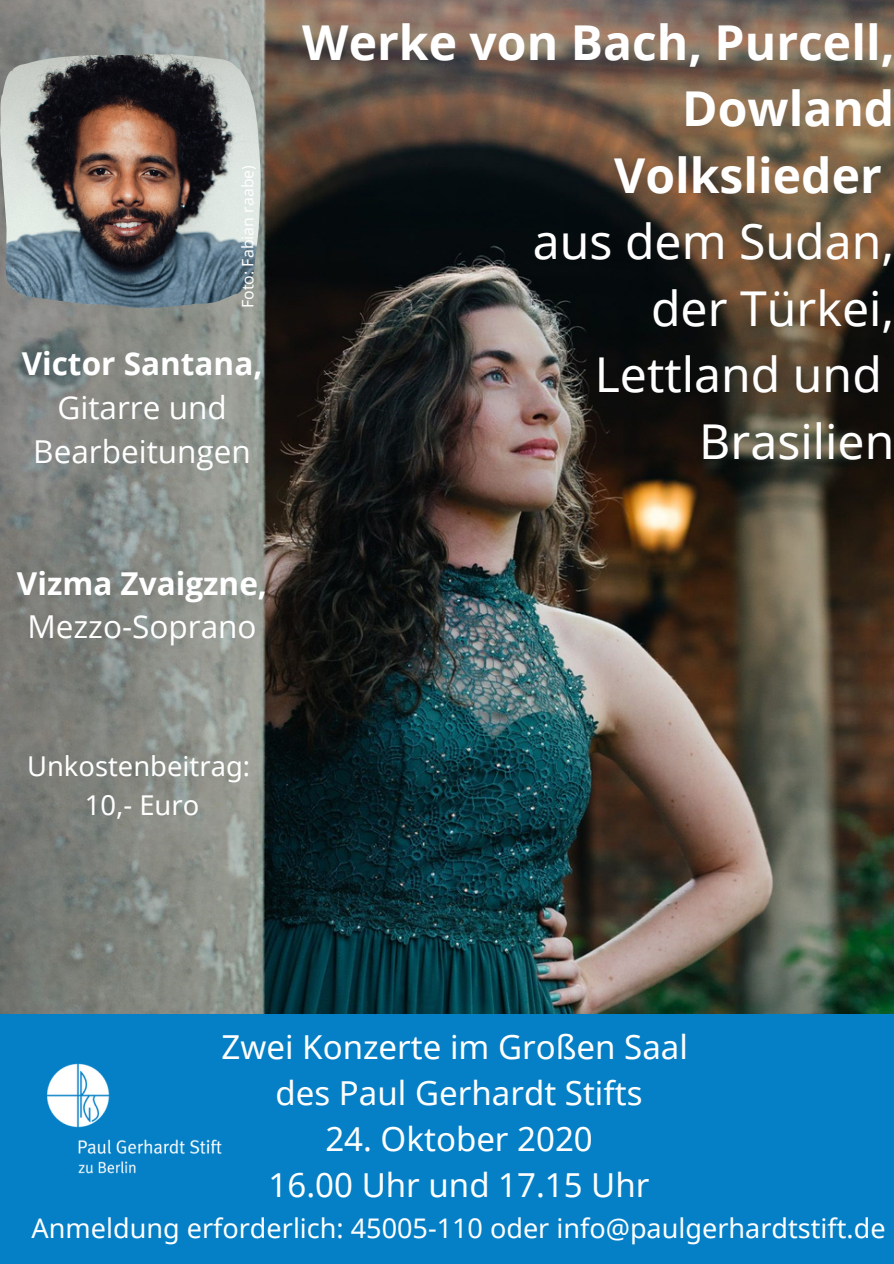
<style>
.page{position:relative;width:894px;height:1264px;background:#fff}
.page>*{position:absolute;margin:0;border:0;box-sizing:border-box;transform-origin:0 0}
.t1{font:48px/66.4px "Noto Sans";color:#fff;text-align:right}
.t2{font:700 48px/66.4px "Noto Sans";color:#fff;text-align:right}
.t3{font:33px/46.2px "Noto Sans";color:#fff;text-align:center}
.t4{font:31.5px/44px "Open Sans";color:#fff;text-align:center}
.t5{font:700 31.5px "Open Sans";color:#fff}
.t6{font:27.3px/38.1px "Noto Sans";color:#fff;text-align:center}
.t7{font:27px "Noto Sans";color:#fff}
.t8{font:15.9px "Noto Sans";color:#fff}
</style>
<div class="page">
<img style="left:0;top:0;width:893px;height:1014px">
<img style="left:0;top:54px;width:260px;height:254px">
<div style="left:0;top:1014px;width:893px;height:249px;background:#0580c6"></div>
<img style="left:47px;top:1063px;width:175px;height:111px">
<p class="t8" style="left:236px;top:308px;width:144px;rotate:-90deg">Foto: Fabian raabe)</p>
<p class="t5" style="left:22px;top:341px;width:242px">Victor Santana,</p>
<p class="t4" style="left:33px;top:384px;width:219px">Gitarre und<br>Bearbeitungen</p>
<h1 class="t2" style="left:302px;top:8px;width:593px">Werke von Bach, Purcell,<br>Dowland<br>Volkslieder</h1>
<h1 class="t1" style="left:532px;top:207px;width:363px">aus dem Sudan, der Türkei,<br>Lettland und<br>Brasilien</h1>
<p class="t5" style="left:17px;top:561px;width:251px">Vizma Zvaigzne,</p>
<p class="t4" style="left:27px;top:604px;width:231px">Mezzo-Soprano</p>
<p class="t6" style="left:27px;top:746px;width:224px">Unkostenbeitrag:<br>10,- Euro</p>
<p class="t3" style="left:221px;top:1023px;width:468px">Zwei Konzerte im Großen Saal des Paul Gerhardt Stifts</p>
<p class="t3" style="left:268px;top:1115px;width:382px">24. Oktober 2020<br>16.00 Uhr und 17.15 Uhr</p>
<p class="t7" style="left:32px;top:1209px;width:855px">Anmeldung erforderlich: 45005-110 oder info@paulgerhardtstift.de</p>
</div>
